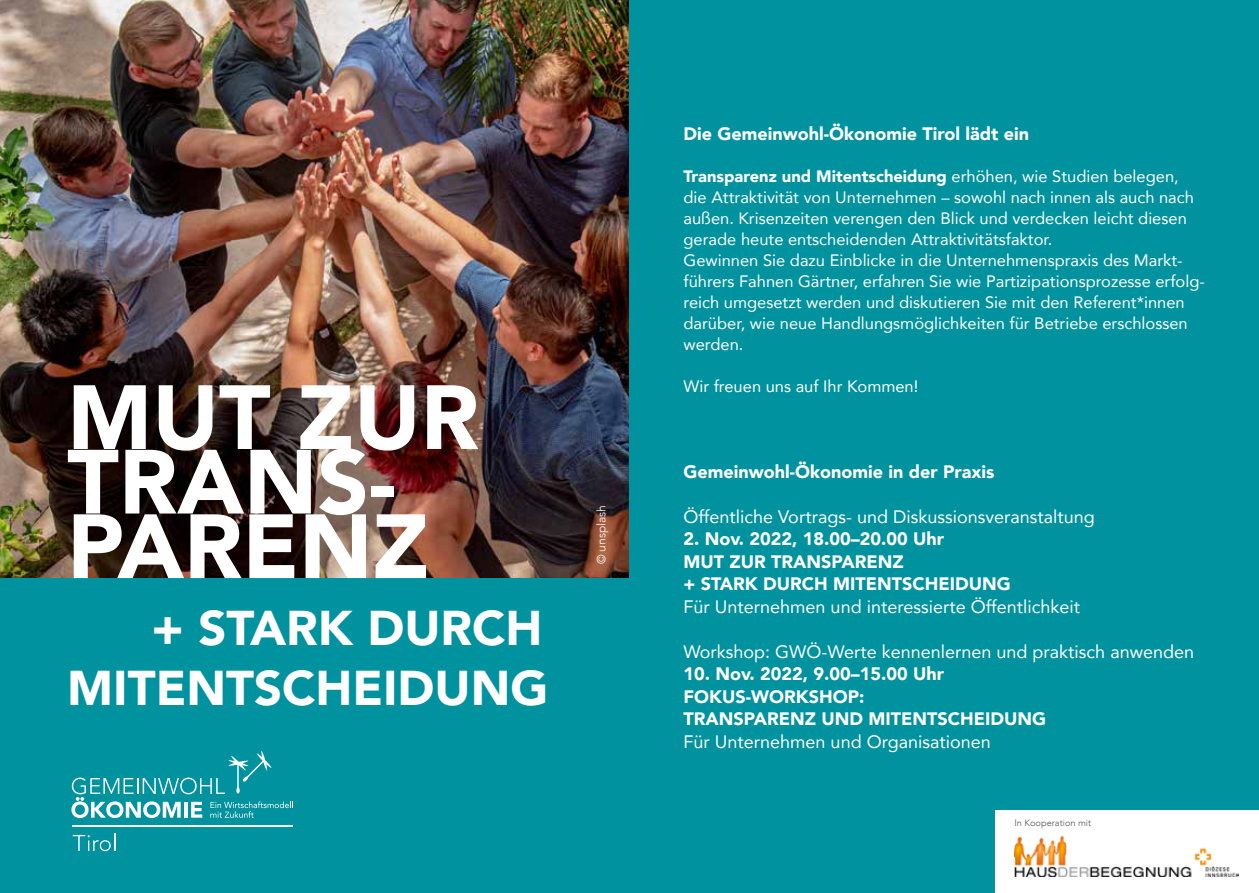
<style>
.page{position:relative;width:1259px;height:893px;background:#fff}
.page>*{position:absolute;margin:0;border:0;box-sizing:border-box;transform-origin:0 0}
.t1{font:900 90px/64.5px "Avenir";color:#fff}
.t2{font:900 48.75px/60px "Avenir";color:#fff;text-align:right}
.t3{font:900 18px/22.5px "Avenir";color:#fff}
.t4{font:18px "Avenir";color:#fff}
.t5{font:16.5px/21px "Avenir";color:#fff}
.t6{font:300 12px "Avenir";color:#fff}
.t7{font:300 9.3px "Avenir";color:#575756}
.s1{font-weight:900}
</style>
<div class="page">
<img style="left:0;top:0;width:629px;height:578px">
<div style="left:0;top:578px;width:629px;height:315px;background:#00929e"></div>
<svg style="left:71px;top:751px;width:222px;height:67px"></svg>
<svg style="left:73px;top:834px;width:42px;height:17px"></svg>
<hr style="left:72px;top:825px;width:221px;height:2px;background:#fff">
<div style="left:629px;top:0;width:630px;height:893px;background:#00929e"></div>
<div style="left:995px;top:811px;width:264px;height:82px;background:#fff"></div>
<img style="left:1014px;top:837px;width:224px;height:40px">
<h1 class="t1" style="left:67px;top:383px;width:413px">MUT ZUR<br>TRANS-<br>PARENZ</h1>
<h2 class="t2" style="left:67px;top:597px;width:483px">+ STARK DURCH<br>MITENTSCHEIDUNG</h2>
<p class="t6" style="left:594px;top:564px;width:61px;rotate:-90deg">© unsplash</p>
<p class="t3" style="left:683px;top:122px;width:347px">Die Gemeinwohl-Ökonomie Tirol lädt ein</p>
<p class="t5" style="left:683px;top:165px;width:523px"><span class="s1">Transparenz und Mitentscheidung</span> erhöhen, wie Studien belegen, die Attraktivität von Unternehmen – sowohl nach innen als auch nach außen. Krisenzeiten verengen den Blick und verdecken leicht diesen gerade heute entscheidenden Attraktivitätsfaktor.<br>Gewinnen Sie dazu Einblicke in die Unternehmenspraxis des Markt&shy;führers Fahnen Gärtner, erfahren Sie wie Partizipationsprozesse erfolg&shy;reich umgesetzt werden und diskutieren Sie mit den Referent*innen darüber, wie neue Handlungsmöglichkeiten für Betriebe erschlossen werden.</p>
<p class="t5" style="left:683px;top:375px;width:236px">Wir freuen uns auf Ihr Kommen!</p>
<p class="t3" style="left:683px;top:460px;width:312px">Gemeinwohl-Ökonomie in der Praxis</p>
<p class="t4" style="left:683px;top:502px;width:413px">Öffentliche Vortrags- und Diskussionsveranstaltung</p>
<p class="t3" style="left:683px;top:527px;width:329px">2. Nov. 2022, 18.00–20.00 Uhr<br>MUT ZUR TRANSPARENZ<br>+ STARK DURCH MITENTSCHEIDUNG</p>
<p class="t4" style="left:683px;top:592px;width:398px">Für Unternehmen und interessierte Öffentlichkeit</p>
<p class="t4" style="left:683px;top:637px;width:512px">Workshop: GWÖ-Werte kennenlernen und praktisch anwenden</p>
<p class="t3" style="left:683px;top:662px;width:364px">10. Nov. 2022, 9.00–15.00 Uhr<br>FOKUS-WORKSHOP:<br>TRANSPARENZ UND MITENTSCHEIDUNG</p>
<p class="t4" style="left:683px;top:727px;width:309px">Für Unternehmen und Organisationen</p>
<p class="t7" style="left:1014px;top:818px;width:78px">In Kooperation mit</p>
</div>
